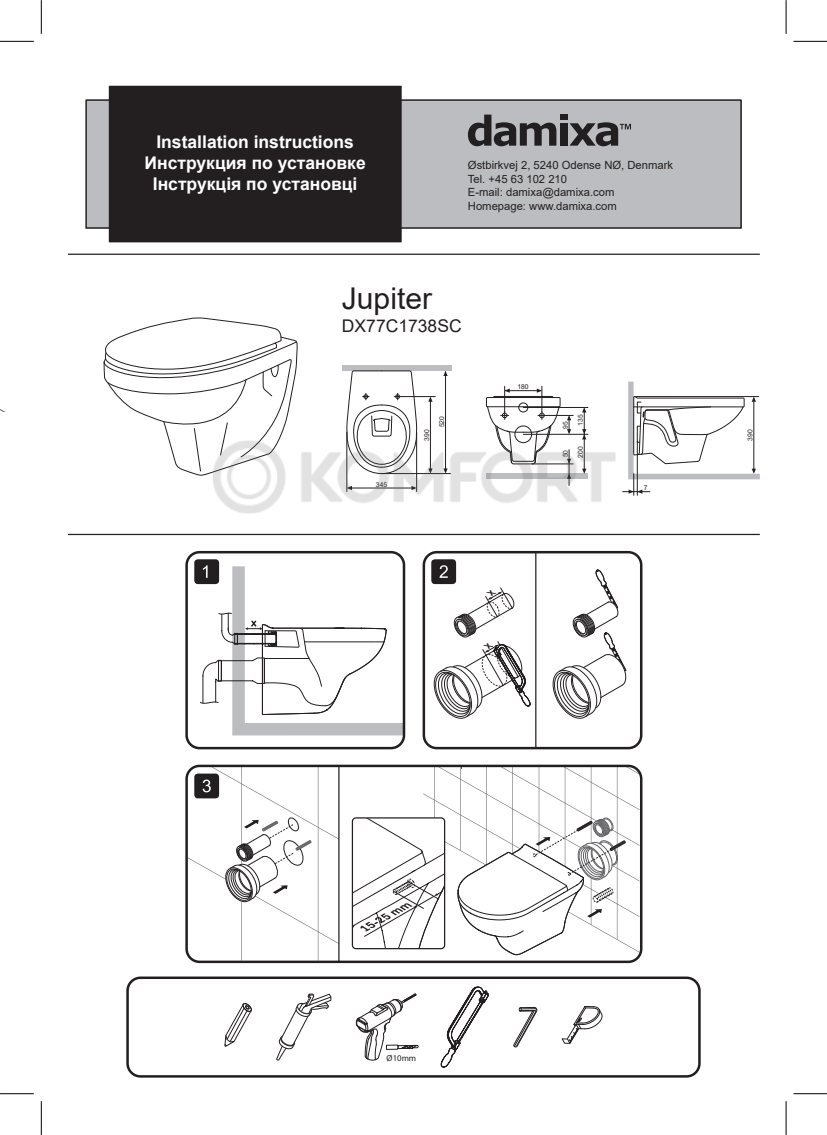
<style>
.page{position:relative;width:827px;height:1135px;background:#fff}
.page>*{position:absolute;margin:0;border:0;box-sizing:border-box;transform-origin:0 0}
.t1{font:30px "Arial";color:#231f20}
.t2{font:700 17.5px/21px "Arial";color:#fff;text-align:center}
.t3{font:17.5px "Arial";color:#231f20}
.t4{font:11.25px/13.5px "Arial";color:#231f20}
.t5{font:8.75px "Myriad Pro";color:#231f20}
.t6{font:6.75px "Arial";color:#231f20}
</style>
<div class="page">
<hr style="left:0;top:41px;width:34px;height:1px;background:#000">
<hr style="left:793px;top:41px;width:33px;height:1px;background:#000">
<hr style="left:0;top:1093px;width:34px;height:1px;background:#000">
<hr style="left:793px;top:1093px;width:33px;height:1px;background:#000">
<hr style="left:41px;top:0;width:1px;height:34px;background:#000">
<hr style="left:41px;top:1101px;width:1px;height:34px;background:#000">
<hr style="left:785px;top:0;width:1px;height:34px;background:#000">
<hr style="left:785px;top:1101px;width:1px;height:34px;background:#000">
<hr style="left:68px;top:534px;width:691px;height:1px;background:#231f20">
<div style="left:126px;top:977px;width:574px;height:101px;border:2px solid #231f20;border-radius:13px"></div>
<svg style="left:561px;top:1006px;width:41px;height:38px"></svg>
<svg style="left:276px;top:993px;width:55px;height:68px"></svg>
<svg style="left:355px;top:993px;width:63px;height:68px"></svg>
<svg style="left:513px;top:1007px;width:24px;height:41px"></svg>
<svg style="left:224px;top:1003px;width:28px;height:44px"></svg>
<svg style="left:441px;top:986px;width:47px;height:82px"></svg>
<div style="left:86px;top:100px;width:654px;height:128px;background:#bcbdc0"></div>
<hr style="left:86px;top:228px;width:654px;height:1px;background:#231f20">
<div style="left:86px;top:100px;width:655px;height:128px;border:1px solid #231f20"></div>
<div style="left:109px;top:86px;width:292px;height:156px;background:#231f20"></div>
<hr style="left:68px;top:254px;width:691px;height:1px;background:#231f20">
<div style="left:559px;top:123px;width:8px;height:23px;background:#231f20"></div>
<svg style="left:467px;top:115px;width:89px;height:32px"></svg>
<div style="left:559px;top:115px;width:8px;height:5px;background:#231f20"></div>
<svg style="left:569px;top:122px;width:61px;height:24px"></svg>
<svg style="left:103px;top:317px;width:195px;height:159px"></svg>
<svg style="left:622px;top:382px;width:137px;height:113px"></svg>
<hr style="left:583px;top:409px;width:1px;height:62px;background:#231f20">
<svg style="left:486px;top:386px;width:87px;height:46px"></svg>
<hr style="left:523px;top:407px;width:64px;height:1px;background:#231f20">
<div style="left:342px;top:365px;width:109px;height:6px;background:#bcbdc0"></div>
<hr style="left:401px;top:396px;width:34px;height:1px;background:#231f20">
<hr style="left:430px;top:399px;width:1px;height:73px;background:#231f20">
<svg style="left:428px;top:397px;width:4px;height:5px"></svg>
<hr style="left:445px;top:372px;width:1px;height:100px;background:#231f20">
<svg style="left:346px;top:370px;width:71px;height:62px"></svg>
<svg style="left:352px;top:765px;width:287px;height:190px"></svg>
<div style="left:431px;top:559px;width:25px;height:25px;background:#231f20;border-radius:4px"></div>
<div style="left:194px;top:559px;width:25px;height:25px;background:#231f20;border-radius:4px"></div>
<svg style="left:439px;top:565px;width:8px;height:13px"></svg>
<svg style="left:552px;top:570px;width:75px;height:149px"></svg>
<hr style="left:535px;top:552px;width:1px;height:196px;background:#231f20">
<svg style="left:198px;top:565px;width:204px;height:170px"></svg>
<svg style="left:188px;top:768px;width:151px;height:192px"></svg>
<div style="left:185px;top:551px;width:220px;height:198px;border:2px solid #231f20;border-radius:13px"></div>
<div style="left:422px;top:551px;width:220px;height:198px;border:2px solid #231f20;border-radius:13px"></div>
<div style="left:185px;top:765px;width:457px;height:198px;border:2px solid #231f20;border-radius:13px"></div>
<img style="left:207px;top:432px;width:409px;height:82px">
<svg style="left:433px;top:587px;width:97px;height:132px"></svg>
<h2 class="t2" style="left:144px;top:131px;width:222px">Installation instructions<br>Инструкция по установке<br>Iнструкцiя по установцi</h2>
<p class="t4" style="left:467px;top:159px;width:207px">Østbirkvej 2, 5240 Odense NØ, Denmark<br>Tel. +45 63 102 210<br>E-mail: damixa@damixa.com<br>Homepage: www.damixa.com</p>
<h1 class="t1" style="left:342px;top:278px;width:92px">Jupiter</h1>
<h2 class="t3" style="left:342px;top:314px;width:121px">DX77C1738SC</h2>
<p class="t6" style="left:376px;top:480px;width:13px">345</p>
<p class="t6" style="left:422px;top:441px;width:13px;rotate:-90deg">390</p>
<p class="t6" style="left:437px;top:427px;width:13px;rotate:-90deg">520</p>
<p class="t6" style="left:517px;top:382px;width:13px">180</p>
<p class="t6" style="left:560px;top:429px;width:9px;rotate:-90deg">95</p>
<p class="t6" style="left:560px;top:457px;width:9px;rotate:-90deg">50</p>
<p class="t6" style="left:575px;top:426px;width:13px;rotate:-90deg">135</p>
<p class="t6" style="left:575px;top:458px;width:13px;rotate:-90deg">200</p>
<p class="t6" style="left:643px;top:483px;width:5px">7</p>
<p class="t6" style="left:745px;top:441px;width:13px;rotate:-90deg">390</p>
<p class="t5" style="left:386px;top:1053px;width:31px">Ø10mm</p>
</div>
